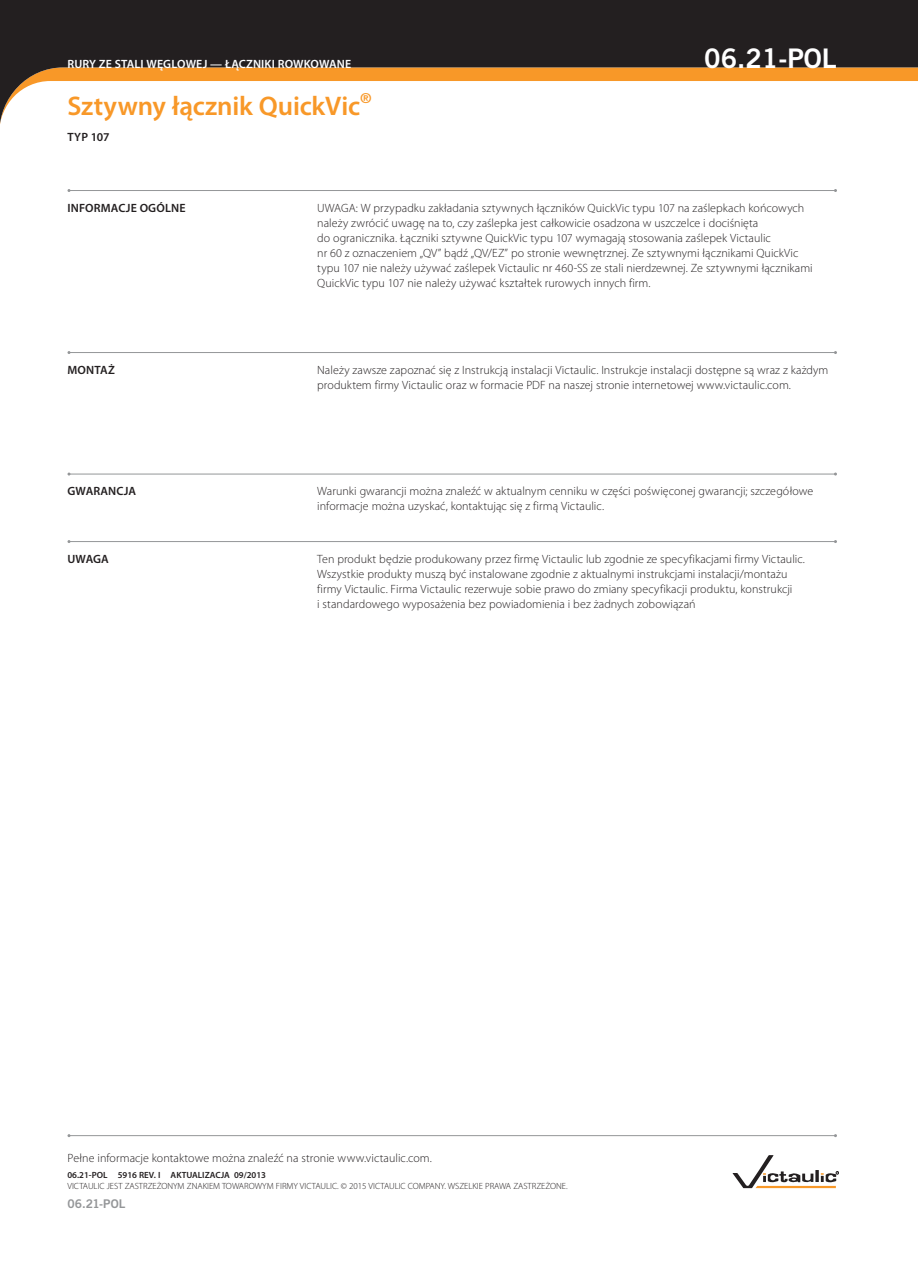
<style>
.page{position:relative;width:918px;height:1263px;background:#fff}
.page>*{position:absolute;margin:0;border:0;box-sizing:border-box;transform-origin:0 0}
.t1{font:600 27px "Myriad Pro";letter-spacing:-.005em;color:#f89828}
.t2{font:27px "Trade Gothic LT Std Bd 2";color:#fff}
.t3{font:300 12px/15px "Myriad Pro";letter-spacing:.005em;color:#231f20}
.t4{font:600 12px "Myriad Pro";letter-spacing:.015em;color:#231f20}
.t5{font:600 12px "Myriad Pro";letter-spacing:.01em;color:#fff}
.t6{font:12px "Trade Gothic LT Std Bd 2";letter-spacing:.005em;color:#949698}
.t7{font:300 9px "Myriad Pro";color:#231f20}
.t8{font:600 9px "Myriad Pro";color:#231f20}
</style>
<div class="page">
<hr style="left:69px;top:541px;width:767px;height:1px;background:#949698">
<hr style="left:69px;top:474px;width:767px;height:1px;background:#949698">
<hr style="left:69px;top:352px;width:767px;height:1px;background:#949698">
<svg style="left:0;top:0;width:918px;height:124px;fill:#231f20"></svg>
<hr style="left:69px;top:190px;width:767px;height:1px;background:#949698">
<svg style="left:733px;top:1155px;width:106px;height:33px"></svg>
<hr style="left:69px;top:1135px;width:767px;height:1px;background:#949698">
<p class="t5" style="left:68px;top:56px;width:285px">RURY ZE STALI WĘGLOWEJ — ŁĄCZNIKI ROWKOWANE</p>
<h1 class="t2" style="left:704px;top:41px;width:134px">06.21-POL</h1>
<h1 class="t1" style="left:67px;top:89px;width:305px">Sztywny łącznik QuickVic<sup>®</sup></h1>
<p class="t4" style="left:67px;top:129px;width:44px">TYP 107</p>
<p class="t4" style="left:68px;top:200px;width:120px">INFORMACJE OGÓLNE</p>
<p class="t4" style="left:68px;top:362px;width:49px">MONTAŻ</p>
<p class="t3" style="left:317px;top:200px;width:497px">UWAGA: W przypadku zakładania sztywnych łączników QuickVic typu 107 na zaślepkach końcowych należy zwrócić uwagę na to, czy zaślepka jest całkowicie osadzona w uszczelce i dociśnięta<br>do ogranicznika. Łączniki sztywne QuickVic typu 107 wymagają stosowania zaślepek Victaulic<br>nr 60 z oznaczeniem „QV” bądź „QV/EZ” po stronie wewnętrznej. Ze sztywnymi łącznikami QuickVic typu 107 nie należy używać zaślepek Victaulic nr 460-SS ze stali nierdzewnej. Ze sztywnymi łącznikami QuickVic typu 107 nie należy używać kształtek rurowych innych firm.</p>
<p class="t3" style="left:317px;top:362px;width:513px">Należy zawsze zapoznać się z Instrukcją instalacji Victaulic. Instrukcje instalacji dostępne są wraz z każdym produktem firmy Victaulic oraz w formacie PDF na naszej stronie internetowej www.victaulic.com.</p>
<p class="t4" style="left:68px;top:483px;width:70px">GWARANCJA</p>
<p class="t3" style="left:317px;top:483px;width:498px">Warunki gwarancji można znaleźć w aktualnym cenniku w części poświęconej gwarancji; szczegółowe informacje można uzyskać, kontaktując się z firmą Victaulic.</p>
<p class="t4" style="left:68px;top:551px;width:43px">UWAGA</p>
<p class="t3" style="left:317px;top:551px;width:489px">Ten produkt będzie produkowany przez firmę Victaulic lub zgodnie ze specyfikacjami firmy Victaulic.<br>Wszystkie produkty muszą być instalowane zgodnie z aktualnymi instrukcjami instalacji/montażu firmy Victaulic. Firma Victaulic rezerwuje sobie prawo do zmiany specyfikacji produktu, konstrukcji<br>i standardowego wyposażenia bez powiadomienia i bez żadnych zobowiązań</p>
<p class="t3" style="left:68px;top:1150px;width:366px">Pełne informacje kontaktowe można znaleźć na stronie www.victaulic.com.</p>
<p class="t8" style="left:68px;top:1169px;width:200px">06.21-POL 5916 REV. I AKTUALIZACJA 09/2013</p>
<p class="t7" style="left:68px;top:1181px;width:502px">VICTAULIC JEST ZASTRZEŻONYM ZNAKIEM TOWAROWYM FIRMY VICTAULIC. © 2015 VICTAULIC COMPANY. WSZELKIE PRAWA ZASTRZEŻONE.</p>
<p class="t6" style="left:68px;top:1197px;width:59px">06.21-POL</p>
</div>
